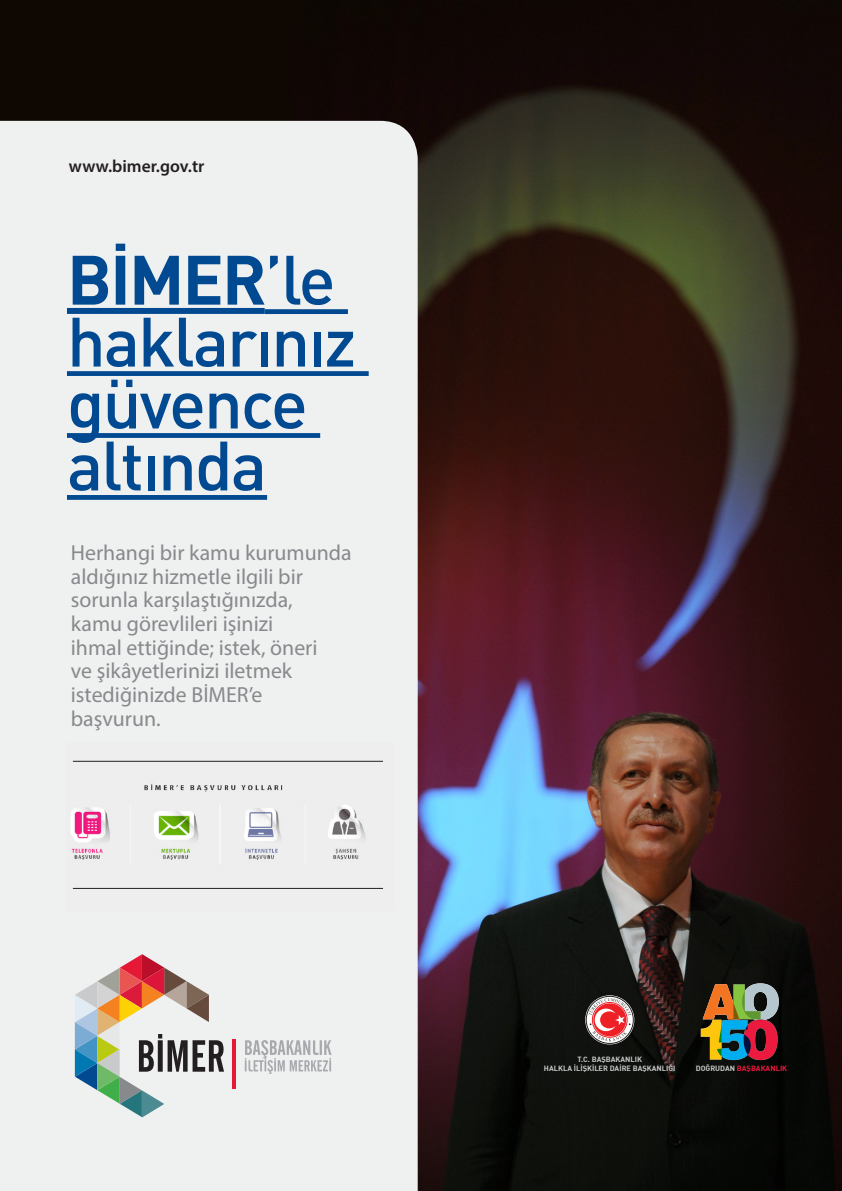
<style>
.page{position:relative;width:842px;height:1191px;background:#fff}
.page>*{position:absolute;margin:0;border:0;box-sizing:border-box;transform-origin:0 0}
.t1{font:500 68.6px/61.9px "DIN";letter-spacing:-.03em;color:#014990}
.t2{font:21.8px/23.6px "Myriad Pro";color:#87898c}
.t3{font:600 17.5px "Myriad Pro";color:#231f20}
.t4{font:700 7.5px "DIN";color:#c8cacb}
.t5{font:700 7.5px "DIN";color:#ed1a40}
.s1{font-weight:700}
.s2{color:#c8cacb}
</style>
<div class="page">
<img style="left:293px;top:0;width:549px;height:1191px">
<div style="left:0;top:0;width:293px;height:710px;background:#0f0802"></div>
<div style="left:0;top:121px;width:418px;height:1070px;background:#eff0f0"></div>
<div style="left:67px;top:308px;width:198px;height:6px;background:#014990"></div>
<div style="left:265px;top:309px;width:83px;height:5px;background:#014990"></div>
<div style="left:67px;top:371px;width:302px;height:5px;background:#014990"></div>
<div style="left:67px;top:433px;width:253px;height:5px;background:#014990"></div>
<div style="left:67px;top:495px;width:200px;height:5px;background:#014990"></div>
<img style="left:67px;top:743px;width:328px;height:167px">
<svg style="left:701px;top:983px;width:78px;height:77px;background:#786650"></svg>
<svg style="left:585px;top:995px;width:49px;height:49px"></svg>
<div style="left:586px;top:996px;width:47px;height:47px;border:1px solid #211e1e;border-radius:50%"></div>
<svg style="left:589px;top:998px;width:42px;height:43px"></svg>
<hr style="left:73px;top:761px;width:310px;height:1px;background:#231f20">
<hr style="left:73px;top:888px;width:310px;height:1px;background:#231f20">
<svg style="left:245px;top:1040px;width:87px;height:34px"></svg>
<svg style="left:75px;top:954px;width:149px;height:163px"></svg>
<hr style="left:232px;top:1039px;width:4px;height:49px;background:#e51836">
<p class="t3" style="left:69px;top:155px;width:137px">www.bimer.gov.tr</p>
<p class="t1" style="left:67px;top:247px;width:291px"><span class="s1">BİMER</span>’le haklarınız güvence altında</p>
<p class="t2" style="left:71px;top:540px;width:282px">Herhangi bir kamu kurumunda aldığınız hizmetle ilgili bir sorunla karşılaştığınızda,<br>kamu görevlileri işinizi<br>ihmal ettiğinde; istek, öneri<br>ve şikâyetlerinizi iletmek istediğinizde BİMER’e başvurun.</p>
<p class="t4" style="left:577px;top:1054px;width:66px">T.C. BAŞBAKANLIK</p>
<p class="t4" style="left:544px;top:1063px;width:133px">HALKLA İLİŞKİLER DAİRE BAŞKANLIĞI</p>
<p class="t5" style="left:696px;top:1063px;width:93px"><span class="s2">DOĞRUDAN</span> BAŞBAKANLIK</p>
</div>
